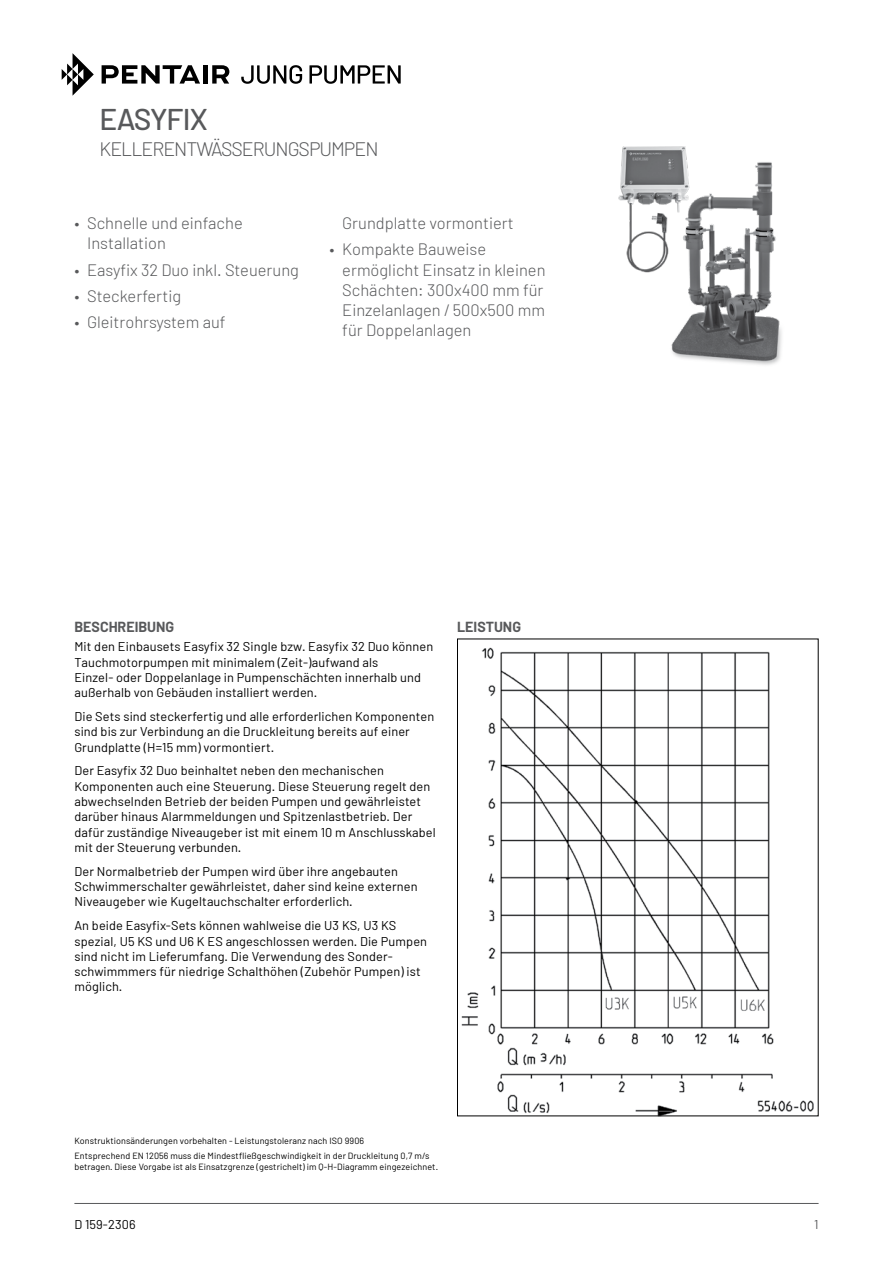
<style>
.page{position:relative;width:893px;height:1263px;background:#fff}
.page>*{position:absolute;margin:0;border:0;box-sizing:border-box;transform-origin:0 0}
.t1{font:500 30px "Barlow";letter-spacing:-.03em;color:#58595b}
.t2{font:300 19.5px "Barlow";letter-spacing:-.05em;color:#58595b}
.t3{font:300 16.5px/20.2px "Barlow";color:#58595b}
.t4{font:700 14.25px "Barlow";color:#58595b}
.t5{font:12.75px/15.3px "Barlow";letter-spacing:.01em;color:#000}
.t6{font:12.75px "Barlow";color:#58595b}
.t7{font:9px/15px "Barlow";letter-spacing:.01em;color:#000}
</style>
<div class="page">
<hr style="left:74px;top:1203px;width:745px;height:1px;background:#58595b">
<img style="left:618px;top:146px;width:164px;height:219px">
<img style="left:461px;top:647px;width:353px;height:467px">
<svg style="left:241px;top:65px;width:61px;height:19px"></svg>
<svg style="left:309px;top:65px;width:92px;height:19px"></svg>
<svg style="left:62px;top:53px;width:32px;height:43px"></svg>
<svg style="left:102px;top:65px;width:98px;height:19px"></svg>
<hr style="left:203px;top:65px;width:4px;height:19px;background:#000">
<svg style="left:212px;top:65px;width:17px;height:19px"></svg>
<h1 class="t1" style="left:99px;top:101px;width:110px">EASYFIX</h1>
<h2 class="t2" style="left:99px;top:136px;width:281px">KELLERENTWÄSSERUNGSPUMPEN</h2>
<p class="t3" style="left:87px;top:213px;width:157px;text-indent:-13px">• Schnelle und einfache<br>Installation</p>
<p class="t3" style="left:74px;top:259px;width:226px">• Easyfix 32 Duo inkl. Steuerung</p>
<p class="t3" style="left:74px;top:285px;width:108px">• Steckerfertig</p>
<p class="t3" style="left:74px;top:311px;width:153px">• Gleitrohrsystem auf</p>
<p class="t3" style="left:342px;top:213px;width:173px">Grundplatte vormontiert</p>
<p class="t3" style="left:342px;top:239px;width:205px;text-indent:-13px">• Kompakte Bauweise ermöglicht Einsatz in kleinen<br>Schächten: 300x400 mm für<br>Einzelanlagen / 500x500 mm für Doppelanlagen</p>
<p class="t4" style="left:74px;top:618px;width:101px">BESCHREIBUNG</p>
<p class="t4" style="left:457px;top:618px;width:65px">LEISTUNG</p>
<p class="t5" style="left:74px;top:639px;width:361px">Mit den Einbausets Easyfix 32 Single bzw. Easyfix 32 Duo können Tauchmotorpumpen mit minimalem (Zeit-)aufwand als<br>Einzel- oder Doppelanlage in Pumpenschächten innerhalb und außerhalb von Gebäuden installiert werden.</p>
<p class="t5" style="left:74px;top:708px;width:361px">Die Sets sind steckerfertig und alle erforderlichen Komponenten sind bis zur Verbindung an die Druckleitung bereits auf einer<br>Grundplatte (H=15 mm) vormontiert.</p>
<p class="t5" style="left:74px;top:763px;width:363px">Der Easyfix 32 Duo beinhaltet neben den mechanischen Komponenten auch eine Steuerung. Diese Steuerung regelt den abwechselnden Betrieb der beiden Pumpen und gewährleistet darüber hinaus Alarmmeldungen und Spitzenlastbetrieb. Der dafür zuständige Niveaugeber ist mit einem 10 m Anschlusskabel mit der Steuerung verbunden.</p>
<p class="t5" style="left:74px;top:863px;width:345px">Der Normalbetrieb der Pumpen wird über ihre angebauten<br>Schwimmerschalter gewährleistet, daher sind keine externen<br>Niveaugeber wie Kugeltauchschalter erforderlich.</p>
<p class="t5" style="left:74px;top:918px;width:354px">An beide Easyfix-Sets können wahlweise die U3 KS, U3 KS spezial, U5 KS und U6 K ES angeschlossen werden. Die Pumpen sind nicht im Lieferumfang. Die Verwendung des Sonder&shy;schwimmmers für niedrige Schalthöhen (Zubehör Pumpen) ist möglich.</p>
<p class="t7" style="left:74px;top:1133px;width:357px">Konstruktionsänderungen vorbehalten - Leistungstoleranz nach ISO 9906<br>Entsprechend EN 12056 muss die Mindestfließgeschwindigkeit in der Druckleitung 0,7 m/s</p>
<p class="t7" style="left:74px;top:1159px;width:365px">betragen. Diese Vorgabe ist als Einsatzgrenze (gestrichelt) im Q-H-Diagramm eingezeichnet.</p>
<p class="t5" style="left:74px;top:1216px;width:63px">D 159-2306</p>
<p class="t6" style="left:814px;top:1216px;width:6px">1</p>
</div>
